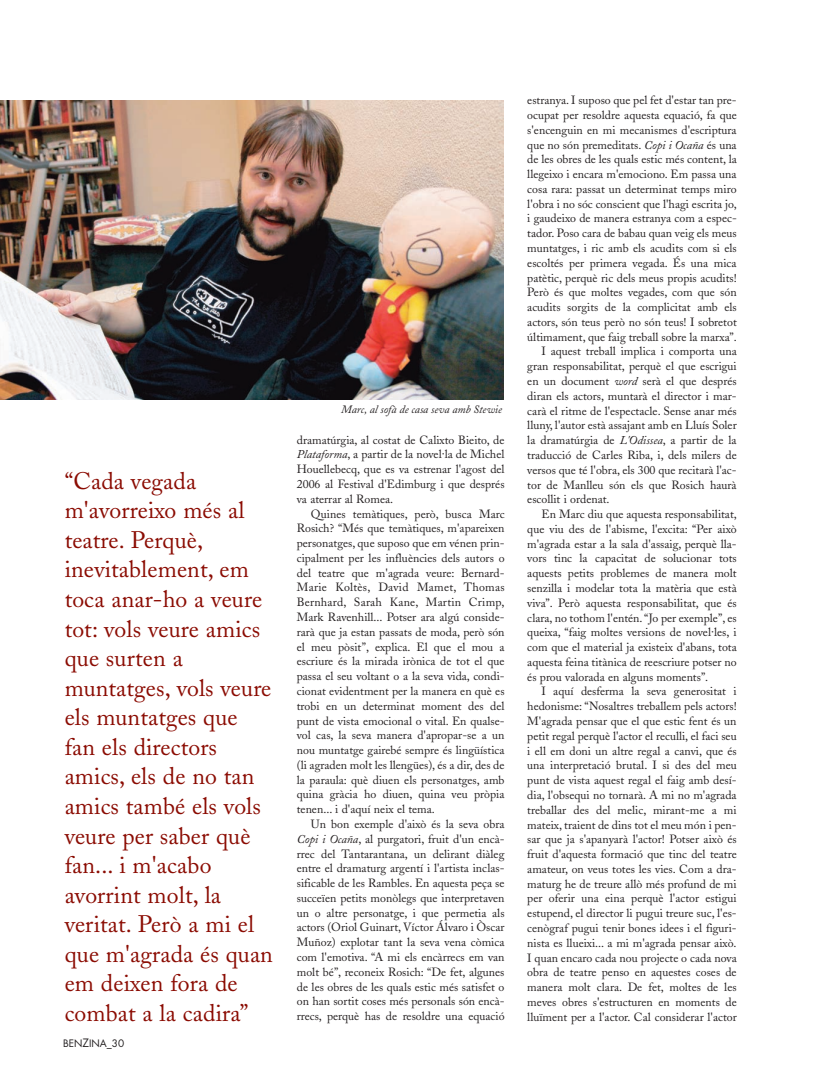
<style>
.page{position:relative;width:819px;height:1084px;background:#fff}
.page>*{position:absolute;margin:0;border:0;box-sizing:border-box;transform-origin:0 0}
.t1{font:23.75px/29.5px "Adobe Caslon";letter-spacing:.005em;color:#8b0c03}
.t2{font:11.88px/14.8px "Adobe Caslon";color:#231f20;text-align:justify}
.t3{font:italic 11.25px "Adobe Caslon";color:#231f20}
.t4{font:10px "Futura";color:#231f20}
.s1{font-size:11.25px}
.s2{font-style:italic}
</style>
<div class="page">
<img style="left:0;top:101px;width:504px;height:298px">
<p class="t1" style="left:65px;top:469px;width:210px">“Cada vegada m'avorreixo més al teatre. Perquè, inevitablement, em toca anar-ho a veure tot: vols veure amics que surten a muntatges, vols veure els muntatges que fan els directors amics, els de no tan amics també els vols veure per saber què fan... i m'acabo avorrint molt, la veritat. Però a mi el que m'agrada és quan em deixen fora de combat a la cadira”</p>
<p class="t4" style="left:63px;top:1039px;width:62px">BEN<span class="s1">Z</span>INA_30</p>
<p class="t3" style="left:341px;top:404px;width:162px">Marc, al sofà de casa seva amb Stewie</p>
<p class="t2" style="left:297px;top:434px;width:209px">dramatúrgia, al costat de Calixto Bieito, de <span class="s2">Plataforma</span>, a partir de la novel·la de Michel Houellebecq, que es va estrenar l'agost del 2006 al Festival d'Edimburg i que després va aterrar al Romea.</p>
<p class="t2" style="left:297px;top:507px;width:209px;text-indent:14px">Quines temàtiques, però, busca Marc Rosich? “Més que temàtiques, m'apareixen personatges, que suposo que em vénen prin&shy;cipalment per les influències dels autors o del teatre que m'agrada veure: Bernard-Marie Koltès, David Mamet, Thomas Bernhard, Sarah Kane, Martin Crimp, Mark Ravenhill... Potser ara algú conside&shy;rarà que ja estan passats de moda, però són el meu pòsit”, explica. El que el mou a escriure és la mirada irònica de tot el que passa el seu voltant o a la seva vida, condi&shy;cionat evidentment per la manera en què es trobi en un determinat moment des del punt de vista emocional o vital. En qualse&shy;vol cas, la seva manera d'apropar-se a un nou muntatge gairebé sempre és lingüística (li agraden molt les llengües), és a dir, des de la paraula: què diuen els personatges, amb quina gràcia ho diuen, quina veu pròpia tenen... i d'aquí neix el tema.</p>
<p class="t2" style="left:297px;top:818px;width:209px;text-indent:14px">Un bon exemple d'això és la seva obra <span class="s2">Copi i Ocaña</span>, al purgatori, fruit d'un encà&shy;rrec del Tantarantana, un delirant diàleg entre el dramaturg argentí i l'artista inclas&shy;sificable de les Rambles. En aquesta peça se succeïen petits monòlegs que interpretaven un o altre personatge, i que permetia als actors (Oriol Guinart, Víctor Álvaro i Òscar Muñoz) explotar tant la seva vena còmica com l'emotiva. “A mi els encàrrecs em van molt bé”, reconeix Rosich: “De fet, algunes de les obres de les quals estic més satisfet o on han sortit coses més personals són encà&shy;rrecs, perquè has de resoldre una equació</p>
<p class="t2" style="left:527px;top:94px;width:211px">estranya. I suposo que pel fet d'estar tan pre-</p>
<p class="t2" style="left:527px;top:109px;width:211px">ocupat per resoldre aquesta equació, fa que</p>
<p class="t2" style="left:527px;top:124px;width:211px">s'encenguin en mi mecanismes d'escriptura</p>
<p class="t2" style="left:527px;top:139px;width:211px">que no són premeditats. <span class="s2">Copi i Ocaña</span> és una</p>
<p class="t2" style="left:527px;top:153px;width:211px">de les obres de les quals estic més content, la</p>
<p class="t2" style="left:527px;top:168px;width:211px">llegeixo i encara m'emociono. Em passa una</p>
<p class="t2" style="left:527px;top:183px;width:211px">cosa rara: passat un determinat temps miro</p>
<p class="t2" style="left:527px;top:198px;width:211px">l'obra i no sóc conscient que l'hagi escrita jo,</p>
<p class="t2" style="left:527px;top:212px;width:211px">i gaudeixo de manera estranya com a espec-</p>
<p class="t2" style="left:527px;top:227px;width:211px">tador. Poso cara de babau quan veig els meus</p>
<p class="t2" style="left:527px;top:242px;width:211px">muntatges, i ric amb els acudits com si els</p>
<p class="t2" style="left:527px;top:257px;width:211px">escoltés per primera vegada. És una mica</p>
<p class="t2" style="left:527px;top:272px;width:211px">patètic, perquè ric dels meus propis acudits!</p>
<p class="t2" style="left:527px;top:286px;width:211px">Però és que moltes vegades, com que són</p>
<p class="t2" style="left:527px;top:301px;width:211px">acudits sorgits de la complicitat amb els</p>
<p class="t2" style="left:527px;top:316px;width:211px">actors, són teus però no són teus! I sobretot</p>
<p class="t2" style="left:527px;top:331px;width:211px">últimament, que faig treball sobre la marxa”.</p>
<p class="t2" style="left:541px;top:345px;width:197px">I aquest treball implica i comporta una</p>
<p class="t2" style="left:527px;top:360px;width:211px">gran responsabilitat, perquè el que escrigui</p>
<p class="t2" style="left:527px;top:375px;width:211px">en un document <span class="s2">word</span> serà el que després</p>
<p class="t2" style="left:527px;top:390px;width:211px">diran els actors, muntarà el director i mar-</p>
<p class="t2" style="left:527px;top:405px;width:211px">carà el ritme de l'espectacle. Sense anar més</p>
<p class="t2" style="left:527px;top:419px;width:211px">lluny, l'autor està assajant amb en Lluís Soler</p>
<p class="t2" style="left:527px;top:434px;width:211px">la dramatúrgia de <span class="s2">L'Odissea</span>, a partir de la</p>
<p class="t2" style="left:527px;top:449px;width:211px">traducció de Carles Riba, i, dels milers de</p>
<p class="t2" style="left:527px;top:464px;width:211px">versos que té l'obra, els 300 que recitarà l'ac-</p>
<p class="t2" style="left:527px;top:478px;width:211px">tor de Manlleu són els que Rosich haurà</p>
<p class="t2" style="left:527px;top:493px;width:84px">escollit i ordenat.</p>
<p class="t2" style="left:541px;top:508px;width:197px">En Marc diu que aquesta responsabilitat,</p>
<p class="t2" style="left:527px;top:523px;width:211px">que viu des de l'abisme, l'excita: “Per això</p>
<p class="t2" style="left:527px;top:538px;width:211px">m'agrada estar a la sala d'assaig, perquè lla-</p>
<p class="t2" style="left:527px;top:552px;width:211px">vors tinc la capacitat de solucionar tots</p>
<p class="t2" style="left:527px;top:567px;width:211px">aquests petits problemes de manera molt</p>
<p class="t2" style="left:527px;top:582px;width:211px">senzilla i modelar tota la matèria que està</p>
<p class="t2" style="left:527px;top:597px;width:211px">viva”. Però aquesta responsabilitat, que és</p>
<p class="t2" style="left:527px;top:611px;width:211px">clara, no tothom l'entén. “Jo per exemple”, es</p>
<p class="t2" style="left:527px;top:626px;width:211px">queixa, “faig moltes versions de novel·les, i</p>
<p class="t2" style="left:527px;top:641px;width:211px">com que el material ja existeix d'abans, tota</p>
<p class="t2" style="left:527px;top:656px;width:211px">aquesta feina titànica de reescriure potser no</p>
<p class="t2" style="left:527px;top:671px;width:182px">és prou valorada en alguns moments”.</p>
<p class="t2" style="left:541px;top:685px;width:197px">I aquí desferma la seva generositat i</p>
<p class="t2" style="left:527px;top:700px;width:211px">hedonisme: “Nosaltres treballem pels actors!</p>
<p class="t2" style="left:527px;top:715px;width:211px">M'agrada pensar que el que estic fent és un</p>
<p class="t2" style="left:527px;top:730px;width:211px">petit regal perquè l'actor el reculli, el faci seu</p>
<p class="t2" style="left:527px;top:744px;width:211px">i ell em doni un altre regal a canvi, que és</p>
<p class="t2" style="left:527px;top:759px;width:211px">una interpretació brutal. I si des del meu</p>
<p class="t2" style="left:527px;top:774px;width:211px">punt de vista aquest regal el faig amb desí-</p>
<p class="t2" style="left:527px;top:789px;width:211px">dia, l'obsequi no tornarà. A mi no m'agrada</p>
<p class="t2" style="left:527px;top:804px;width:211px">treballar des del melic, mirant-me a mi</p>
<p class="t2" style="left:527px;top:818px;width:211px">mateix, traient de dins tot el meu món i pen-</p>
<p class="t2" style="left:527px;top:833px;width:211px">sar que ja s'apanyarà l'actor! Potser això és</p>
<p class="t2" style="left:527px;top:848px;width:211px">fruit d'aquesta formació que tinc del teatre</p>
<p class="t2" style="left:527px;top:863px;width:211px">amateur, on veus totes les vies. Com a dra-</p>
<p class="t2" style="left:527px;top:877px;width:211px">maturg he de treure allò més profund de mi</p>
<p class="t2" style="left:527px;top:892px;width:211px">per oferir una eina perquè l'actor estigui</p>
<p class="t2" style="left:527px;top:907px;width:211px">estupend, el director li pugui treure suc, l'es-</p>
<p class="t2" style="left:527px;top:922px;width:211px">cenògraf pugui tenir bones idees i el figuri-</p>
<p class="t2" style="left:527px;top:937px;width:211px">nista es llueixi... a mi m'agrada pensar això.</p>
<p class="t2" style="left:527px;top:951px;width:211px">I quan encaro cada nou projecte o cada nova</p>
<p class="t2" style="left:527px;top:966px;width:211px">obra de teatre penso en aquestes coses de</p>
<p class="t2" style="left:527px;top:981px;width:211px">manera molt clara. De fet, moltes de les</p>
<p class="t2" style="left:527px;top:996px;width:211px">meves obres s'estructuren en moments de</p>
<p class="t2" style="left:527px;top:1010px;width:211px">lluïment per a l'actor. Cal considerar l'actor</p>
</div>
